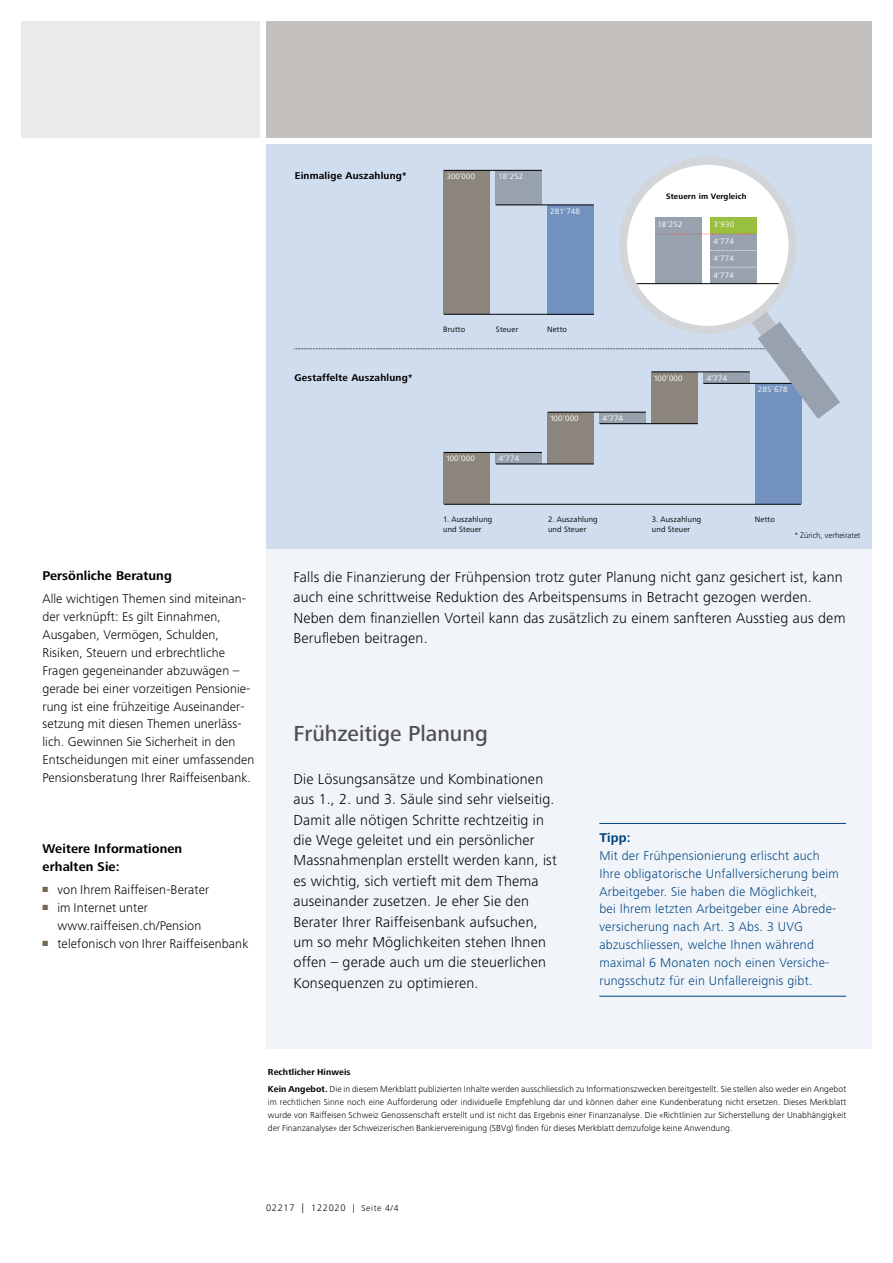
<style>
.page{position:relative;width:893px;height:1263px;background:#fff}
.page>*{position:absolute;margin:0;border:0;box-sizing:border-box;transform-origin:0 0}
.t1{font:500 22.5px "Frutiger Next LT";color:#4f4e52}
.t2{font:300 15px/20.4px "Frutiger Next LT";letter-spacing:.01em;color:#000}
.t3{font:300 13.2px/17.9px "Frutiger Next LT";letter-spacing:.005em;color:#000}
.t4{font:300 13.2px/17.9px "Frutiger Next LT";letter-spacing:.02em;color:#004380}
.t5{font:700 13.2px/17.9px "Frutiger Next LT";letter-spacing:.01em;color:#000}
.t6{font:700 13.2px "Frutiger Next LT";color:#004380}
.t7{font:700 10.2px "Frutiger Next LT";letter-spacing:.02em;color:#000}
.t8{font:300 9.75px "Frutiger Next LT";letter-spacing:.07em;color:#000}
.t9{font:300 9px/12.8px "Frutiger Next LT";letter-spacing:.01em;color:#000}
.t10{font:300 8.25px "Frutiger Next LT";color:#000}
.t11{font:8.1px/17.1px "Frutiger Next LT";letter-spacing:.02em;color:#fff;text-align:justify}
.t12{font:8.1px/10.2px "Frutiger Next LT";letter-spacing:.02em;color:#000}
.t13{font:700 8.1px "Frutiger Next LT";letter-spacing:.02em;color:#000}
.s1{font-weight:700}
.s2{font-size:9px}
</style>
<div class="page">
<div style="left:266px;top:144px;width:606px;height:975px;background:#f1f5fa"></div>
<div style="left:21px;top:21px;width:239px;height:117px;background:#ebeae9"></div>
<div style="left:266px;top:21px;width:606px;height:117px;background:#c4c0be"></div>
<div style="left:264px;top:1049px;width:629px;height:95px;background:#fff"></div>
<hr style="left:599px;top:823px;width:247px;height:1px;background:#004380">
<hr style="left:599px;top:996px;width:247px;height:1px;background:#004380">
<div style="left:266px;top:144px;width:606px;height:405px;background:#d0ddef"></div>
<div style="left:623px;top:158px;width:172px;height:172px;background:#fff;border-radius:50%"></div>
<div style="left:444px;top:170px;width:46px;height:144px;background:#8b857e"></div>
<div style="left:496px;top:170px;width:46px;height:35px;background:#97a2ae"></div>
<div style="left:548px;top:205px;width:46px;height:109px;background:#7392c0"></div>
<div style="left:444px;top:452px;width:46px;height:52px;background:#8b857e"></div>
<div style="left:496px;top:452px;width:46px;height:12px;background:#97a2ae"></div>
<div style="left:548px;top:412px;width:46px;height:52px;background:#8b857e"></div>
<div style="left:600px;top:412px;width:46px;height:12px;background:#97a2ae"></div>
<div style="left:652px;top:372px;width:46px;height:52px;background:#8b857e"></div>
<div style="left:755px;top:383px;width:46px;height:121px;background:#7392c0"></div>
<hr style="left:444px;top:170px;width:98px;height:1px;background:#000">
<hr style="left:444px;top:452px;width:98px;height:1px;background:#000">
<hr style="left:496px;top:464px;width:98px;height:1px;background:#000">
<hr style="left:600px;top:423px;width:98px;height:1px;background:#000">
<hr style="left:496px;top:205px;width:98px;height:1px;background:#000">
<hr style="left:444px;top:504px;width:357px;height:1px;background:#000">
<div style="left:655px;top:217px;width:47px;height:67px;background:#97a2ae"></div>
<div style="left:710px;top:234px;width:47px;height:50px;background:#97a2ae"></div>
<div style="left:710px;top:217px;width:47px;height:17px;background:#98bf3e"></div>
<hr style="left:632px;top:283px;width:150px;height:1px;background:#000">
<svg style="left:710px;top:250px;width:47px;height:1px"></svg>
<svg style="left:710px;top:267px;width:47px;height:1px"></svg>
<svg style="left:656px;top:233px;width:100px;height:1px"></svg>
<svg style="left:295px;top:309px;width:545px;height:110px"></svg>
<div style="left:619px;top:157px;width:178px;height:177px;border:8px solid #d3d6d9;border-radius:50%"></div>
<p class="t5" style="left:43px;top:567px;width:131px">Persönliche Beratung</p>
<p class="t3" style="left:43px;top:590px;width:213px">Alle wichtigen Themen sind miteinan&shy;der verknüpft: Es gilt Einnahmen, Ausgaben, Vermögen, Schulden, Risiken, Steuern und erbrechtliche Fragen gegeneinander abzuwägen – gerade bei einer vorzeitigen Pensionie&shy;rung ist eine frühzeitige Auseinander&shy;setzung mit diesen Themen unerläss&shy;lich. Gewinnen Sie Sicherheit in den Entscheidungen mit einer umfassenden Pensionsberatung Ihrer Raiffeisenbank.</p>
<p class="t5" style="left:43px;top:840px;width:141px">Weitere Informationen erhalten Sie:</p>
<p class="t3" style="left:43px;top:881px;width:168px"><sup>■</sup> von Ihrem Raiffeisen-Berater</p>
<p class="t3" style="left:57px;top:899px;width:145px;text-indent:-15px"><sup>■</sup> im Internet unter www.raiffeisen.ch/Pension</p>
<p class="t3" style="left:43px;top:934px;width:207px"><sup>■</sup> telefonisch von Ihrer Raiffeisenbank</p>
<p class="t7" style="left:295px;top:170px;width:113px">Einmalige Auszahlung*</p>
<p class="t7" style="left:295px;top:372px;width:119px">Gestaffelte Auszahlung*</p>
<p class="t11" style="left:447px;top:168px;width:30px">300’000</p>
<p class="t11" style="left:498px;top:168px;width:27px">18'252</p>
<p class="t13" style="left:666px;top:192px;width:82px">Steuern im Vergleich</p>
<p class="t11" style="left:550px;top:203px;width:31px">281'748</p>
<p class="t11" style="left:657px;top:216px;width:27px">18'252</p>
<p class="t11" style="left:714px;top:216px;width:22px">3'930</p>
<p class="t11" style="left:713px;top:233px;width:22px">4'774<br>4'774<br>4'774</p>
<p class="t12" style="left:443px;top:324px;width:24px">Brutto</p>
<p class="t12" style="left:496px;top:324px;width:24px">Steuer</p>
<p class="t12" style="left:547px;top:324px;width:21px">Netto</p>
<p class="t11" style="left:654px;top:369px;width:30px">100’000</p>
<p class="t11" style="left:707px;top:369px;width:22px">4'774</p>
<p class="t11" style="left:758px;top:381px;width:31px">285'678</p>
<p class="t11" style="left:550px;top:409px;width:30px">100’000</p>
<p class="t11" style="left:602px;top:409px;width:22px">4'774</p>
<p class="t11" style="left:446px;top:450px;width:30px">100’000</p>
<p class="t11" style="left:499px;top:450px;width:22px">4'774</p>
<p class="t12" style="left:443px;top:514px;width:51px">1. Auszahlung und Steuer</p>
<p class="t12" style="left:548px;top:514px;width:51px">2. Auszahlung und Steuer</p>
<p class="t12" style="left:652px;top:514px;width:51px">3. Auszahlung und Steuer</p>
<p class="t12" style="left:755px;top:514px;width:21px">Netto</p>
<p class="t10" style="left:795px;top:530px;width:67px">* Zürich, verheiratet</p>
<p class="t2" style="left:293px;top:567px;width:554px">Falls die Finanzierung der Frühpension trotz guter Planung nicht ganz gesichert ist, kann auch eine schrittweise Reduktion des Arbeitspensums in Betracht gezogen werden.<br>Neben dem finanziellen Vorteil kann das zusätzlich zu einem sanfteren Ausstieg aus dem Berufleben beitragen.</p>
<h1 class="t1" style="left:293px;top:721px;width:196px">Frühzeitige Planung</h1>
<p class="t2" style="left:293px;top:769px;width:265px">Die Lösungsansätze und Kombinationen aus 1., 2. und 3. Säule sind sehr vielseitig.<br>Damit alle nötigen Schritte rechtzeitig in die Wege geleitet und ein persönlicher Massnahmenplan erstellt werden kann, ist es wichtig, sich vertieft mit dem Thema auseinander zusetzen. Je eher Sie den Berater Ihrer Raiffeisenbank aufsuchen, um so mehr Möglichkeiten stehen Ihnen offen – gerade auch um die steuerlichen Konsequenzen zu optimieren.</p>
<p class="t6" style="left:599px;top:830px;width:33px">Tipp:</p>
<p class="t4" style="left:599px;top:846px;width:241px">Mit der Frühpensionierung erlischt auch Ihre obligatorische Unfallversicherung beim Arbeitgeber. Sie haben die Möglichkeit,<br>bei Ihrem letzten Arbeitgeber eine Abrede&shy;versicherung nach Art. 3 Abs. 3 UVG abzuschliessen, welche Ihnen während maximal 6 Monaten noch einen Versiche&shy;rungsschutz für ein Unfallereignis gibt.</p>
<p class="t9" style="left:268px;top:1064px;width:580px;line-height:17px"><span class="s1">Rechtlicher Hinweis<br>Kein Angebot.</span> Die in diesem Merkblatt publizierten Inhalte werden ausschliesslich zu Informationszwecken bereitgestellt. Sie stellen also weder ein Angebot</p>
<p class="t9" style="left:268px;top:1096px;width:580px;text-align:justify">im rechtlichen Sinne noch eine Aufforderung oder individuelle Empfehlung dar und können daher eine Kundenberatung nicht ersetzen. Dieses Merkblatt wurde von Raiffeisen Schweiz Genossenschaft erstellt und ist nicht das Ergebnis einer Finanzanalyse. Die «Richtlinien zur Sicherstellung der Unabhängigkeit der Finanzanalyse» der Schweizerischen Bankiervereinigung (SBVg) finden für dieses Merkblatt demzufolge keine Anwendung.</p>
<p class="t8" style="left:266px;top:1202px;width:134px">02217 | 122020 <span class="s2">| Seite 4/4</span></p>
</div>
